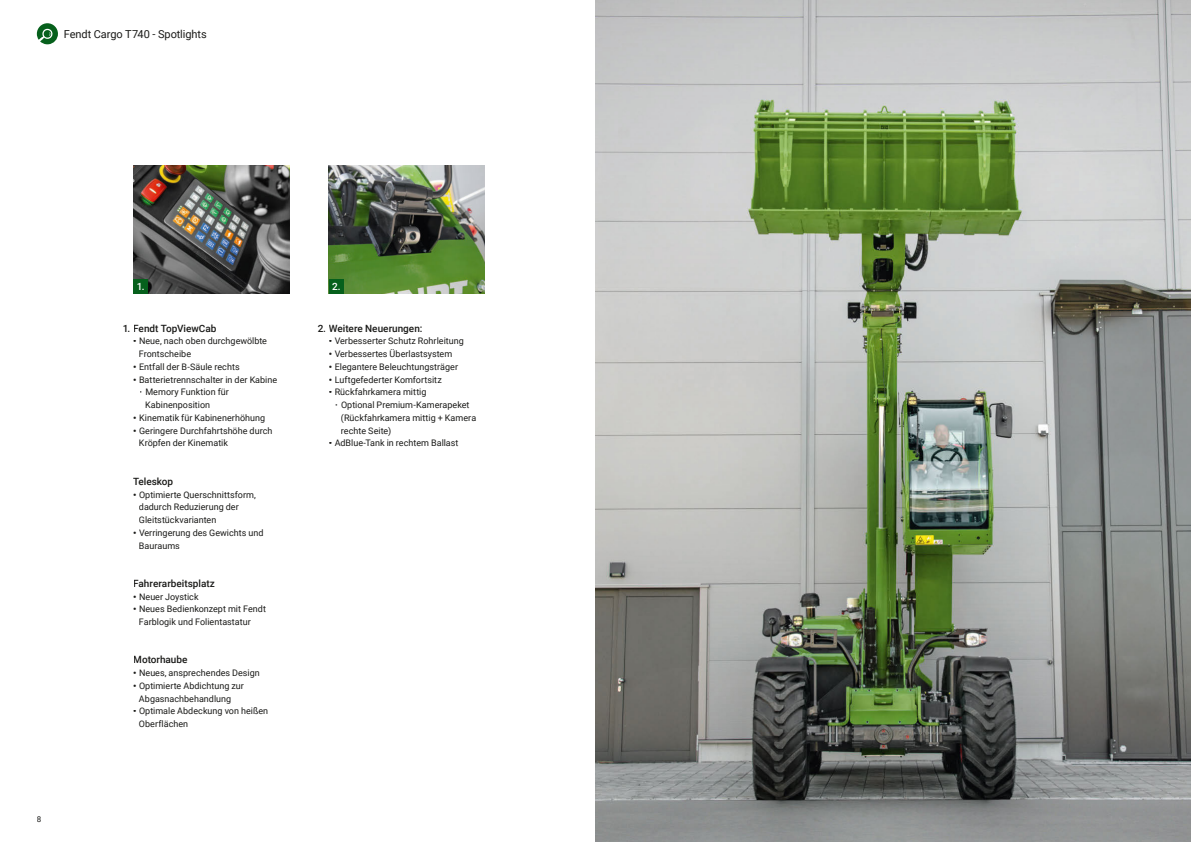
<style>
.page{position:relative;width:1191px;height:842px;background:#fff}
.page>*{position:absolute;margin:0;border:0;box-sizing:border-box;transform-origin:0 0}
.t1{font:11px "Roboto";letter-spacing:-.005em;color:#1a1a18}
.t2{font:500 10px "Roboto";color:#1a1a18}
.t3{font:500 10px "Roboto";color:#fff}
.t4{font:9px/12.8px "Roboto";color:#1a1a18}
.t5{font:8px "Roboto";color:#1a1a18}
.s1{font-weight:900}
.s2{font-weight:700}
</style>
<div class="page">
<img style="left:133px;top:166px;width:156px;height:127px">
<div style="left:133px;top:279px;width:14px;height:14px;background:#06601c"></div>
<img style="left:329px;top:166px;width:156px;height:127px">
<div style="left:329px;top:279px;width:14px;height:14px;background:#06601c"></div>
<svg style="left:37px;top:23px;width:21px;height:21px"></svg>
<img style="left:595px;top:0;width:596px;height:842px">
<p class="t1" style="left:64px;top:27px;width:144px">Fendt Cargo T740 - Spotlights</p>
<p class="t5" style="left:37px;top:814px;width:6px">8</p>
<p class="t3" style="left:137px;top:279px;width:9px">1.</p>
<p class="t3" style="left:332px;top:279px;width:10px">2.</p>
<p class="t2" style="left:123px;top:321px;width:95px">1. Fendt TopViewCab</p>
<p class="t4" style="left:139px;top:334px;width:130px;text-indent:-6px"><span class="s1">•</span> Neue, nach oben durchgewölbte<br>Frontscheibe</p>
<p class="t4" style="left:133px;top:360px;width:108px"><span class="s1">•</span> Entfall der B-Säule rechts</p>
<p class="t4" style="left:133px;top:373px;width:145px"><span class="s1">•</span> Batterietrennschalter in der Kabine</p>
<p class="t4" style="left:140px;top:385px;width:91px"><span class="s2">·</span> Memory Funktion für</p>
<p class="t4" style="left:145px;top:398px;width:66px">Kabinenposition</p>
<p class="t4" style="left:133px;top:411px;width:133px"><span class="s1">•</span> Kinematik für Kabinenerhöhung</p>
<p class="t4" style="left:139px;top:424px;width:135px;text-indent:-6px"><span class="s1">•</span> Geringere Durchfahrtshöhe durch<br>Kröpfen der Kinematik</p>
<p class="t2" style="left:133px;top:474px;width:41px">Teleskop</p>
<p class="t4" style="left:139px;top:488px;width:118px;text-indent:-6px"><span class="s1">•</span> Optimierte Querschnittsform, dadurch Reduzierung der<br>Gleitstückvarianten</p>
<p class="t4" style="left:139px;top:526px;width:126px;text-indent:-6px"><span class="s1">•</span> Verringerung des Gewichts und<br>Bauraums</p>
<p class="t2" style="left:133px;top:576px;width:83px">Fahrerarbeitsplatz</p>
<p class="t4" style="left:133px;top:590px;width:67px"><span class="s1">•</span> Neuer Joystick</p>
<p class="t4" style="left:139px;top:602px;width:129px;text-indent:-6px"><span class="s1">•</span> Neues Bedienkonzept mit Fendt<br>Farblogik und Folientastatur</p>
<p class="t2" style="left:133px;top:653px;width:56px">Motorhaube</p>
<p class="t4" style="left:133px;top:666px;width:128px"><span class="s1">•</span> Neues, ansprechendes Design</p>
<p class="t4" style="left:139px;top:679px;width:106px;text-indent:-6px"><span class="s1">•</span> Optimierte Abdichtung zur<br>Abgasnachbehandlung</p>
<p class="t4" style="left:139px;top:704px;width:131px;text-indent:-6px"><span class="s1">•</span> Optimale Abdeckung von heißen<br>Oberflächen</p>
<p class="t2" style="left:318px;top:321px;width:106px">2. Weitere Neuerungen:</p>
<p class="t4" style="left:329px;top:334px;width:136px"><span class="s1">•</span> Verbesserter Schutz Rohrleitung</p>
<p class="t4" style="left:329px;top:347px;width:125px"><span class="s1">•</span> Verbessertes Überlastsystem</p>
<p class="t4" style="left:329px;top:360px;width:131px"><span class="s1">•</span> Elegantere Beleuchtungsträger</p>
<p class="t4" style="left:329px;top:373px;width:114px"><span class="s1">•</span> Luftgefederter Komfortsitz</p>
<p class="t4" style="left:329px;top:385px;width:99px"><span class="s1">•</span> Rückfahrkamera mittig</p>
<p class="t4" style="left:335px;top:398px;width:136px"><span class="s2">·</span> Optional Premium-Kamerapeket</p>
<p class="t4" style="left:341px;top:411px;width:137px">(Rückfahrkamera mittig + Kamera</p>
<p class="t4" style="left:341px;top:424px;width:52px">rechte Seite)</p>
<p class="t4" style="left:329px;top:437px;width:131px"><span class="s1">•</span> AdBlue-Tank in rechtem Ballast</p>
</div>
